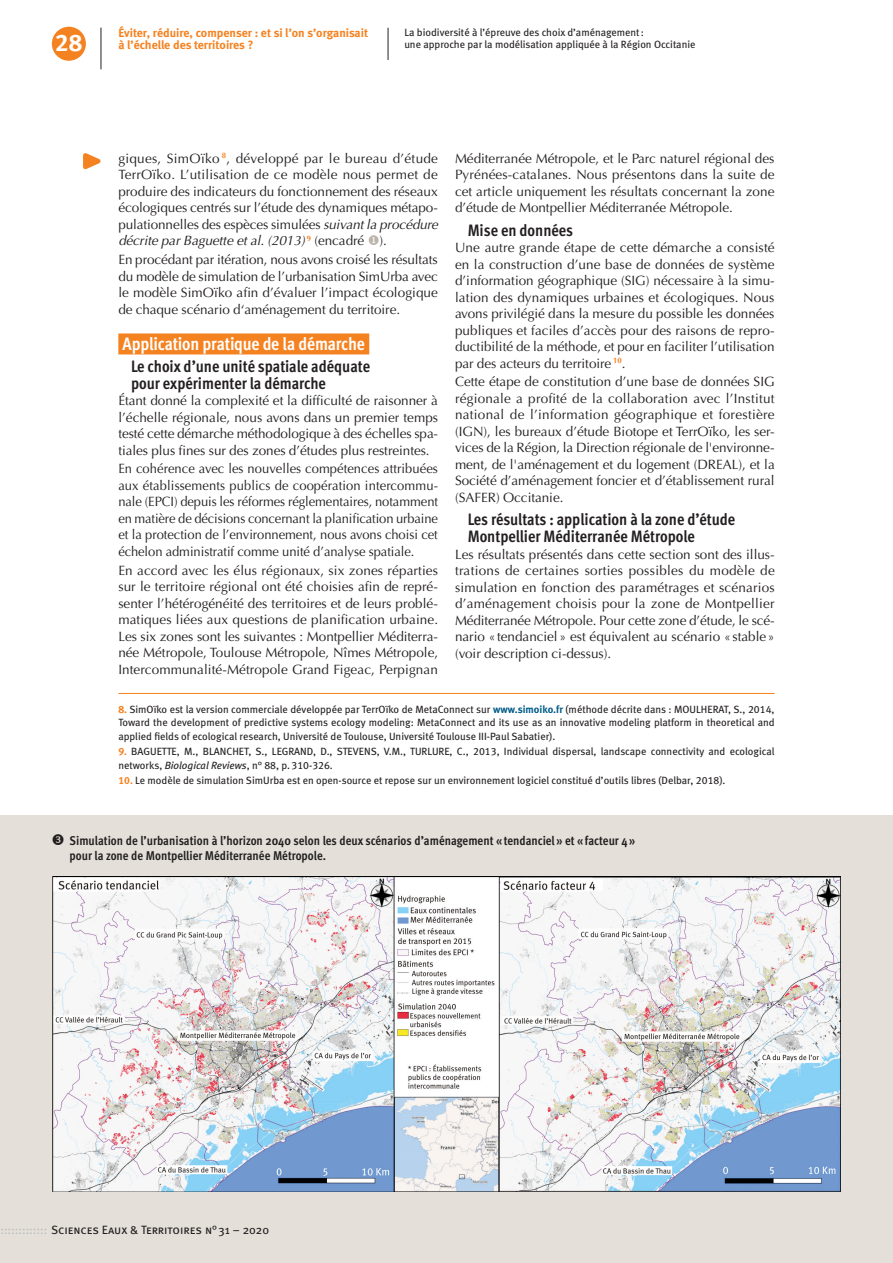
<style>
.page{position:relative;width:893px;height:1263px;background:#fff}
.page>*{position:absolute;margin:0;border:0;box-sizing:border-box;transform-origin:0 0}
.t1{font:24px "Meta Bold Caps Expert";color:#fff}
.t2{font:700 18px "Meta Cond OT";letter-spacing:-.015em;color:#fff}
.t3{font:700 16.5px/17px "Meta Cond OT";color:#231f20}
.t4{font:13.5px/16.5px "Optima";letter-spacing:-.005em;color:#231f20;text-align:justify}
.t5{font:13.5px/16.5px "Optima";letter-spacing:-.005em;color:#231f20;text-align:justify;scale:.96 1}
.titre_figure{font:700 12.75px/15px "Meta Cond OT";color:#231f20}
.t6{font:700 12px/12px "Meta";color:#f58220}
.t7{font:12px "Meta Book Caps";letter-spacing:-.005em;color:#231f20}
.coordonnées{font:10.5px/13.5px "Meta Book LF";color:#231f20;text-align:justify}
.roulette_article{font:10.5px/12px "Meta Book LF";color:#231f20}
.s1{font-style:italic}
.s2{color:#bcb4ab}
.s3{font-family:"Meta Bold LF";color:#f58220}
.s4{font-family:"Meta Bold LF";color:#005c8a}
.s5{color:#bcbdc0}
</style>
<div class="page">
<div style="left:0;top:815px;width:893px;height:448px;background:#e4e0d9"></div>
<div style="left:118px;top:333px;width:251px;height:21px;background:#f58220"></div>
<hr style="left:388px;top:28px;width:1px;height:32px;background:#231f20">
<hr style="left:118px;top:693px;width:657px;height:1px;background:#f58220">
<svg style="left:83px;top:153px;width:18px;height:17px"></svg>
<img style="left:53px;top:876px;width:787px;height:315px">
<div style="left:52px;top:27px;width:34px;height:34px;background:#f58220;border-radius:50%"></div>
<hr style="left:101px;top:28px;width:1px;height:41px;background:#231f20">
<h1 class="t1" style="left:55px;top:28px;width:29px">28</h1>
<p class="t6" style="left:118px;top:26px;width:251px">Éviter, réduire, compenser : et si l’on s’organisait à l’échelle des territoires ?</p>
<p class="roulette_article" style="left:404px;top:26px;width:293px">La biodiversité à l’épreuve des choix d’aménagement:<br>une approche par la modélisation appliquée à la Région Occitanie</p>
<p class="t4" style="left:118px;top:150px;width:321px">giques, SimOïko <sup>8</sup>, développé par le bureau d’étude TerrOïko. L’utilisation de ce modèle nous permet de produire des indicateurs du fonctionnement des réseaux écologiques centrés sur l’étude des dynamiques métapo&shy;pulationnelles des espèces simulées <span class="s1">suivant la procédure décrite par Baguette et al. (2013)</span> <sup>9</sup> (encadré <span class="s2">◆</span>).</p>
<p class="t4" style="left:118px;top:251px;width:321px">En procédant par itération, nous avons croisé les résultats du modèle de simulation de l’urbanisation SimUrba avec le modèle SimOïko afin d’évaluer l’impact écologique de chaque scénario d‘aménagement du territoire.</p>
<h1 class="t2" style="left:123px;top:333px;width:244px">Application pratique de la démarche</h1>
<h2 class="t3" style="left:131px;top:358px;width:240px">Le choix d’une unité spatiale adéquate pour expérimenter la démarche</h2>
<p class="t4" style="left:118px;top:393px;width:321px">Étant donné la complexité et la difficulté de raisonner à l’échelle régionale, nous avons dans un premier temps testé cette démarche méthodologique à des échelles spa&shy;tiales plus fines sur des zones d’études plus restreintes.</p>
<p class="t5" style="left:118px;top:461px;width:335px">En cohérence avec les nouvelles compétences attribuées aux établissements publics de coopération intercommu&shy;nale (EPCI) depuis les réformes réglementaires, notamment en matière de décisions concernant la planification urbaine et la protection de l’environnement, nous avons choisi cet échelon administratif comme unité d’analyse spatiale.</p>
<p class="t4" style="left:118px;top:562px;width:321px">En accord avec les élus régionaux, six zones réparties sur le territoire régional ont été choisies afin de repré&shy;senter l’hétérogénéité des territoires et de leurs problé&shy;matiques liées aux questions de planification urbaine.<br>Les six zones sont les suivantes : Montpellier Méditerra&shy;née Métropole, Toulouse Métropole, Nîmes Métropole, Intercommunalité-Métropole Grand Figeac, Perpignan</p>
<p class="t4" style="left:455px;top:150px;width:321px">Méditerranée Métropole, et le Parc naturel régional des Pyrénées-catalanes. Nous présentons dans la suite de cet article uniquement les résultats concernant la zone d’étude de Montpellier Méditerranée Métropole.</p>
<h2 class="t3" style="left:468px;top:222px;width:107px">Mise en données</h2>
<p class="t4" style="left:455px;top:240px;width:321px">Une autre grande étape de cette démarche a consisté en la construction d’une base de données de système d’information géographique (SIG) nécessaire à la simu&shy;lation des dynamiques urbaines et écologiques. Nous avons privilégié dans la mesure du possible les données publiques et faciles d’accès pour des raisons de repro&shy;ductibilité de la méthode, et pour en faciliter l’utilisation par des acteurs du territoire <sup>10</sup>.</p>
<p class="t4" style="left:455px;top:374px;width:321px">Cette étape de constitution d’une base de données SIG régionale a profité de la collaboration avec l’Institut national de l’information géographique et forestière (IGN), les bureaux d’étude Biotope et TerrOïko, les ser&shy;vices de la Région, la Direction régionale de l'environne&shy;ment, de l'aménagement et du logement (DREAL), et la Société d’aménagement foncier et d’établissement rural (SAFER) Occitanie.</p>
<h2 class="t3" style="left:468px;top:512px;width:269px">Les résultats : application à la zone d’étude<br>Montpellier Méditerranée Métropole</h2>
<p class="t4" style="left:455px;top:546px;width:321px">Les résultats présentés dans cette section sont des illus&shy;trations de certaines sorties possibles du modèle de simulation en fonction des paramétrages et scénarios d’aménagement choisis pour la zone de Montpellier Méditerranée Métropole. Pour cette zone d’étude, le scé&shy;nario «tendanciel» est équivalent au scénario « stable» (voir description ci-dessus).</p>
<p class="coordonnées" style="left:118px;top:702px;width:658px"><span class="s3">8.</span> SimOïko est la version commerciale développée par TerrOïko de MetaConnect sur <span class="s4">www.simoiko.fr</span> (méthode décrite dans : MOULHERAT, S., 2014, Toward the development of predictive systems ecology modeling: MetaConnect and its use as an innovative modeling platform in theoretical and applied fields of ecological research, Université de Toulouse, Université Toulouse III-Paul Sabatier).</p>
<p class="coordonnées" style="left:118px;top:745px;width:658px"><span class="s3">9.</span> BAGUETTE, M., BLANCHET, S., LEGRAND, D., STEVENS, V.M., TURLURE, C., 2013, Individual dispersal, landscape connectivity and ecological networks, <span class="s1">Biological Reviews</span>, n° 88, p.310-326.</p>
<p class="coordonnées" style="left:118px;top:774px;width:609px"><span class="s3">10.</span> Le modèle de simulation SimUrba est en open-source et repose sur un environnement logiciel constitué d’outils libres (Delbar, 2018).</p>
<p class="titre_figure" style="left:70px;top:833px;width:567px">Simulation de l’urbanisation à l’horizon 2040 selon les deux scénarios d’aménagement « tendanciel » et « facteur 4 » pour la zone de Montpellier Méditerranée Métropole.</p>
<p class="t7" style="left:0;top:1223px;width:270px"><span class="s5">:::::::::::::</span> Sciences Eaux &amp; Territoires n°31 – 2020</p>
</div>
